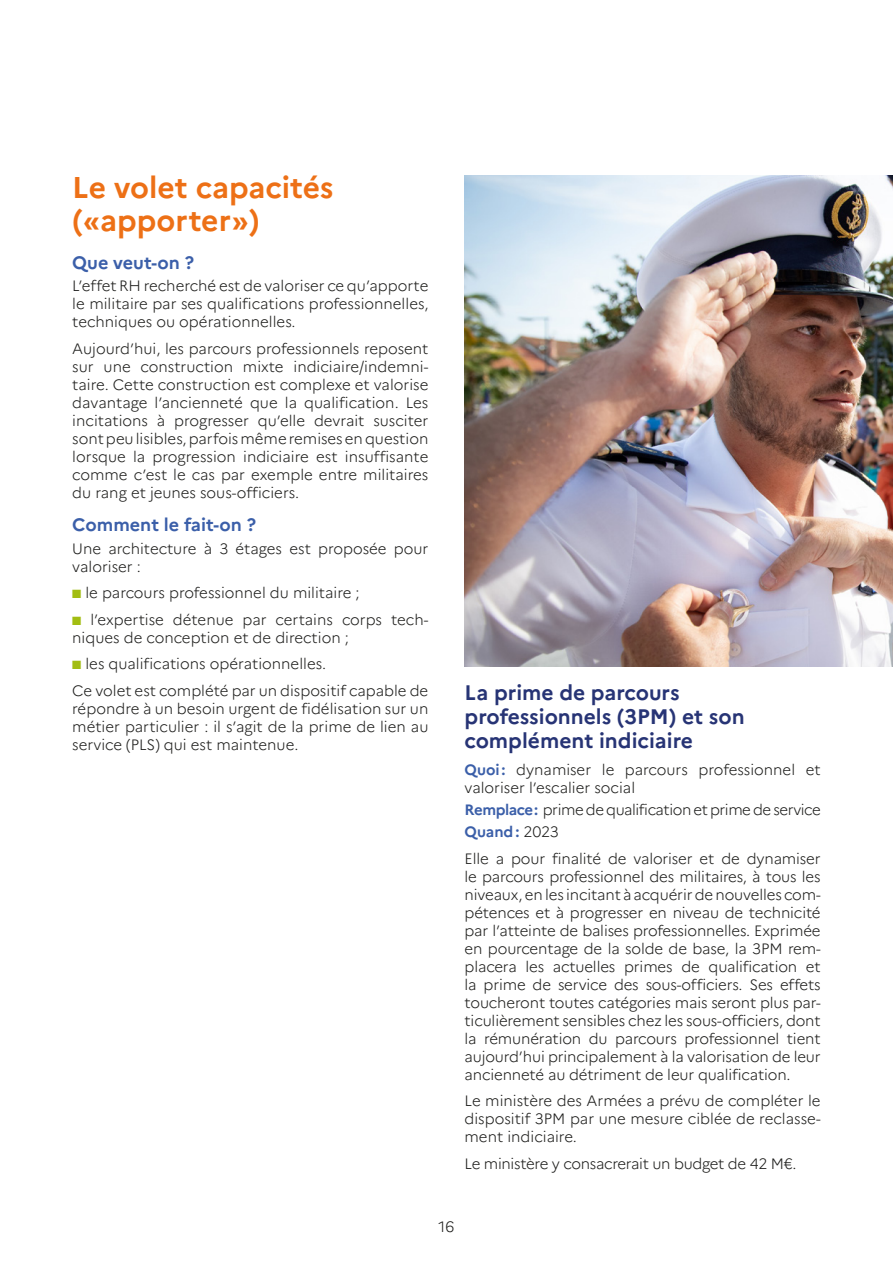
<style>
.page{position:relative;width:893px;height:1263px;background:#fff}
.page>*{position:absolute;margin:0;border:0;box-sizing:border-box;transform-origin:0 0}
.t1{font:700 30px/33px "Marianne";color:#ed7016}
.t2{font:700 21px/24px "Marianne";color:#273475}
.t3{font:700 18px "Marianne";color:#3b5fa9}
.t4{font:300 15px/18px "Marianne";color:#1d1d1b;text-align:justify}
.t5{font:300 15px/22.2px "Marianne";letter-spacing:-.03em;color:#1d1d1b}
.t6{font:300 15px "Marianne";letter-spacing:-.02em;color:#1d1d1b}
.s1{color:#a2bd12}
.s2{font-weight:700;color:#3b5fa9}
</style>
<div class="page">
<img style="left:465px;top:175px;width:428px;height:491px">
<h1 class="t1" style="left:72px;top:171px;width:263px">Le volet capacités («apporter»)</h1>
<p class="t3" style="left:72px;top:251px;width:123px">Que veut-on ?</p>
<p class="t4" style="left:72px;top:277px;width:358px">L’effet RH recherché est de valoriser ce qu’apporte le militaire par ses qualifications professionnelles, techniques ou opérationnelles.</p>
<p class="t4" style="left:72px;top:339px;width:358px">Aujourd’hui, les parcours professionnels reposent sur une construction mixte indiciaire/indemni&shy;taire. Cette construction est complexe et valorise davantage l’ancienneté que la qualification. Les incitations à progresser qu’elle devrait susciter sont peu lisibles, parfois même remises en question lorsque la progression indiciaire est insuffisante comme c’est le cas par exemple entre militaires du rang et jeunes sous-officiers.</p>
<p class="t3" style="left:72px;top:514px;width:185px">Comment le fait-on ?</p>
<p class="t4" style="left:72px;top:539px;width:358px">Une architecture à 3 étages est proposée pour valoriser :</p>
<p class="t4" style="left:72px;top:584px;width:289px"><span class="s1">■</span> le parcours professionnel du militaire ;</p>
<p class="t4" style="left:72px;top:610px;width:358px"><span class="s1">■</span> l’expertise détenue par certains corps tech&shy;niques de conception et de direction ;</p>
<p class="t4" style="left:72px;top:650px;width:358px;line-height:26.5px"><span class="s1">■</span> les qualifications opérationnelles.<br>Ce volet est complété par un dispositif capable de</p>
<p class="t4" style="left:72px;top:699px;width:358px">répondre à un besoin urgent de fidélisation sur un métier particulier : il s’agit de la prime de lien au service (PLS) qui est maintenue.</p>
<h2 class="t2" style="left:465px;top:681px;width:282px">La prime de parcours professionnels (3PM) et son complément indiciaire</h2>
<p class="t4" style="left:465px;top:760px;width:358px"><span class="s2">Quoi:</span> dynamiser le parcours professionnel et valoriser l’escalier social</p>
<p class="t5" style="left:465px;top:799px;width:358px"><span class="s2">Remplace:</span> prime de qualification et prime de service<br><span class="s2">Quand:</span> 2023</p>
<p class="t4" style="left:465px;top:849px;width:358px">Elle a pour finalité de valoriser et de dynamiser le parcours professionnel des militaires, à tous les niveaux, en les incitant à acquérir de nouvelles com&shy;pétences et à progresser en niveau de technicité par l’atteinte de balises professionnelles. Exprimée en pourcentage de la solde de base, la 3PM rem&shy;placera les actuelles primes de qualification et la prime de service des sous-officiers. Ses effets toucheront toutes catégories mais seront plus par&shy;ticulièrement sensibles chez les sous-officiers, dont la rémunération du parcours professionnel tient aujourd’hui principalement à la valorisation de leur ancienneté au détriment de leur qualification.</p>
<p class="t4" style="left:465px;top:1092px;width:358px">Le ministère des Armées a prévu de compléter le dispositif 3PM par une mesure ciblée de reclasse&shy;ment indiciaire.</p>
<p class="t6" style="left:465px;top:1154px;width:331px">Le ministère y consacrerait un budget de 42 M€.</p>
<p class="t4" style="left:438px;top:1218px;width:17px">16</p>
</div>
